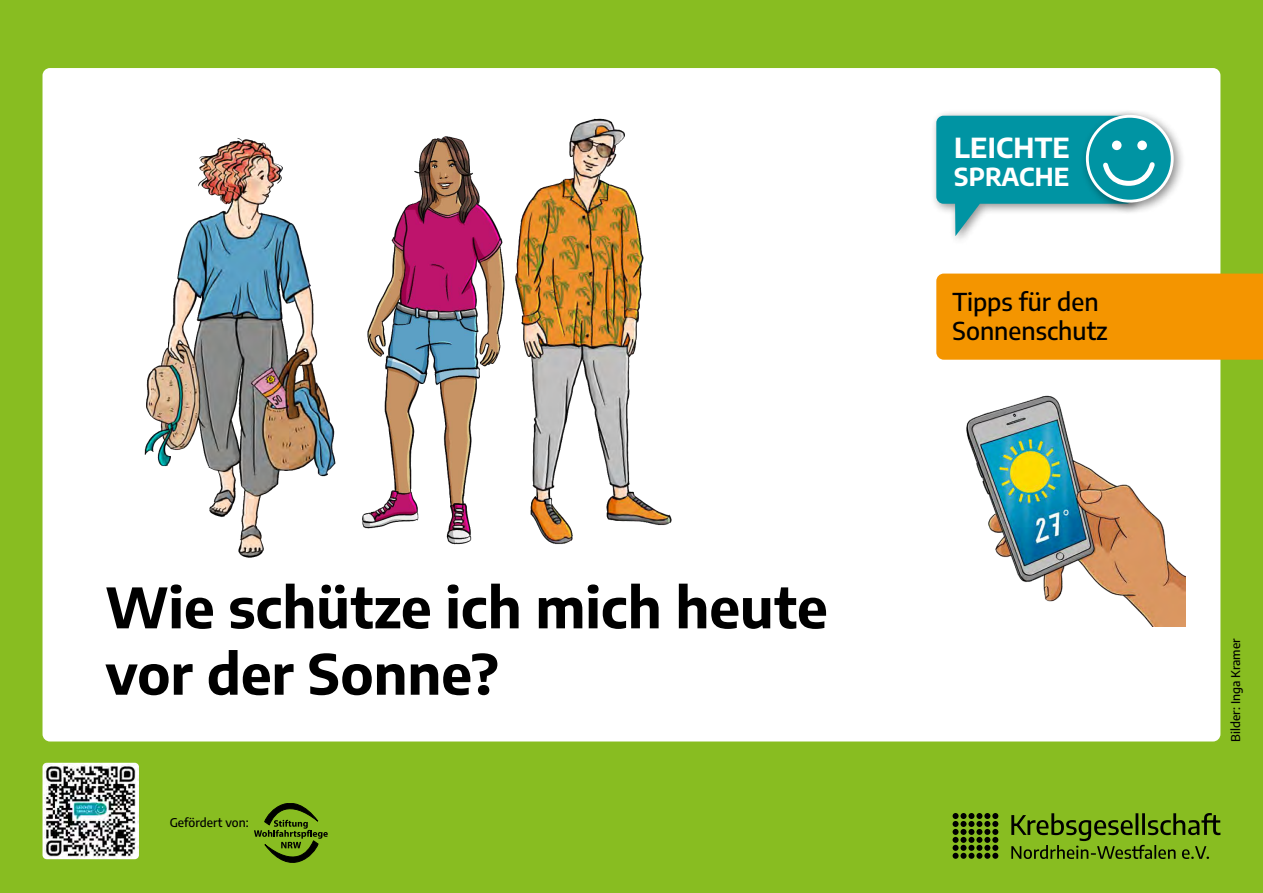
<style>
.page{position:relative;width:1263px;height:893px;background:#88bd21}
.page>*{position:absolute;margin:0;border:0;box-sizing:border-box;transform-origin:0 0}
.t1{font:700 55.35px/66.4px "Encode Sans";color:#000}
.t2{font:700 27.45px "Encode Sans";letter-spacing:.01em;color:#fff}
.t3{font:700 24.75px "Encode Sans";letter-spacing:.01em;color:#fff}
.t4{font:500 24.45px/29.4px "Encode Sans";color:#000}
.t5{font:500 12px "Encode Sans";color:#000}
</style>
<div class="page">
<svg style="left:1011px;top:813px;width:209px;height:46px"></svg>
<svg style="left:952px;top:813px;width:46px;height:46px"></svg>
<svg style="left:254px;top:803px;width:74px;height:60px"></svg>
<img style="left:43px;top:763px;width:96px;height:96px">
<div style="left:43px;top:68px;width:1177px;height:673px;background:#fff;border-radius:7px"></div>
<div style="left:930px;top:109px;width:215px;height:138px;background:#000;opacity:.45"></div>
<div style="left:1080px;top:109px;width:105px;height:105px;background:#000;opacity:.45"></div>
<svg style="left:1087px;top:116px;width:85px;height:85px"></svg>
<svg style="left:936px;top:116px;width:221px;height:120px"></svg>
<div style="left:1112px;top:141px;width:9px;height:9px;background:#fff;border-radius:50%"></div>
<div style="left:1137px;top:141px;width:10px;height:9px;background:#fff;border-radius:50%"></div>
<div style="left:936px;top:274px;width:327px;height:86px;background:#f49500"></div>
<img style="left:569px;top:118px;width:103px;height:424px">
<img style="left:362px;top:136px;width:207px;height:409px">
<img style="left:144px;top:138px;width:192px;height:420px">
<img style="left:966px;top:395px;width:220px;height:231px">
<p class="t1" style="left:105px;top:572px;width:724px">Wie schütze ich mich heute vor der Sonne?</p>
<p class="t5" style="left:170px;top:815px;width:80px">Gefördert von:</p>
<p class="t2" style="left:954px;top:128px;width:117px">LEICHTE</p>
<p class="t3" style="left:954px;top:159px;width:117px">SPRACHE</p>
<p class="t4" style="left:952px;top:286px;width:157px">Tipps für den<br>Sonnenschutz</p>
<p class="t5" style="left:1227px;top:741px;width:105px;rotate:-90deg">Bilder: Inga Kramer</p>
</div>
